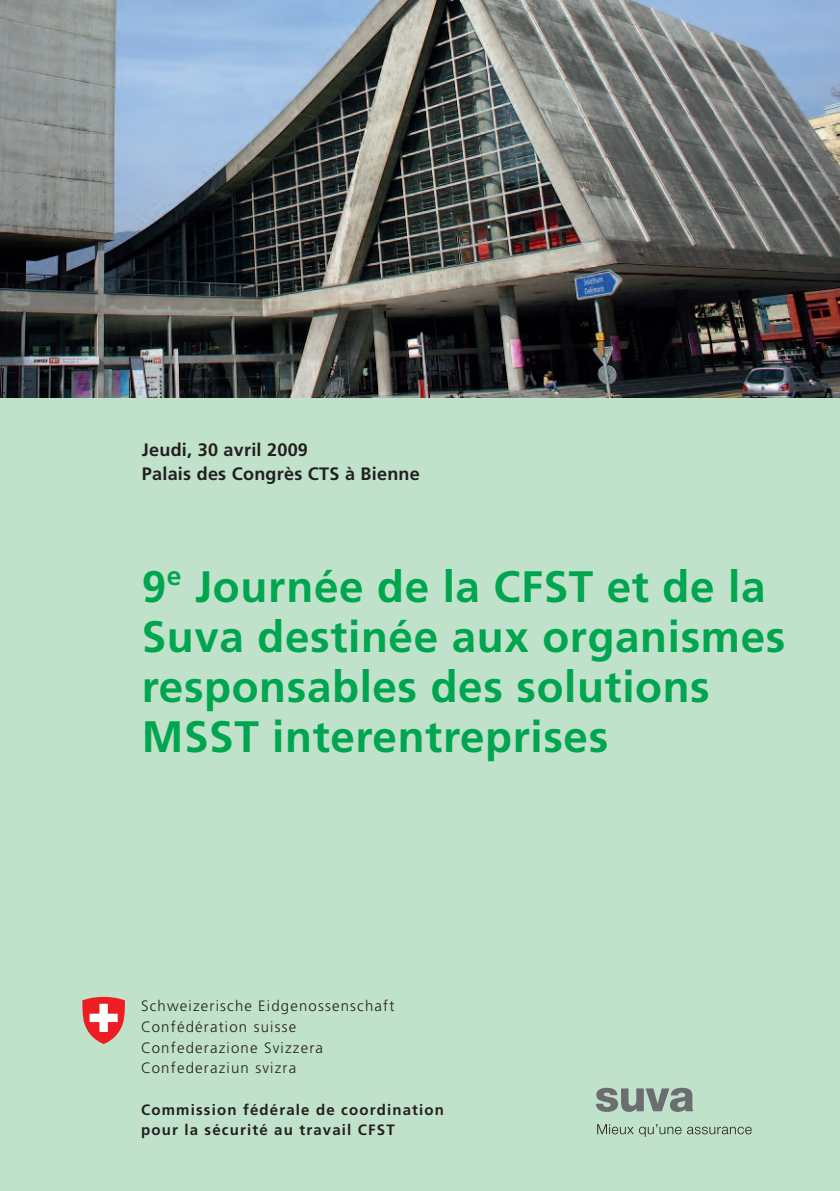
<style>
.page{position:relative;width:840px;height:1191px;background:#fff}
.page>*{position:absolute;margin:0;border:0;box-sizing:border-box;transform-origin:0 0}
.t1{font:700 44px/50px "Frutiger";letter-spacing:.015em;color:#00a54f}
.t2{font:700 18px/24px "Frutiger";letter-spacing:.015em;color:#231f20}
.t3{font:300 15px/20.6px "Frutiger";letter-spacing:.08em;color:#231f20}
.t4{font:700 15px/20.6px "Frutiger";letter-spacing:.08em;color:#231f20}
</style>
<div class="page">
<div style="left:0;top:397px;width:839px;height:794px;background:#c0e2ca"></div>
<img style="left:0;top:0;width:839px;height:397px">
<svg style="left:82px;top:997px;width:43px;height:47px"></svg>
<svg style="left:596px;top:1087px;width:96px;height:25px"></svg>
<svg style="left:597px;top:1124px;width:154px;height:12px"></svg>
<p class="t2" style="left:142px;top:439px;width:279px">Jeudi, 30 avril 2009<br>Palais des Congrès CTS à Bienne</p>
<p class="t1" style="left:142px;top:565px;width:644px">9<sup>e</sup> Journée de la CFST et de la<br>Suva destinée aux organismes responsables des solutions<br>MSST interentreprises</p>
<p class="t3" style="left:141px;top:997px;width:255px">Schweizerische Eidgenossenschaft<br>Confédération suisse<br>Confederazione Svizzera<br>Confederaziun svizra</p>
<p class="t4" style="left:141px;top:1100px;width:304px">Commission fédérale de coordination pour la sécurité au travail CFST</p>
</div>
